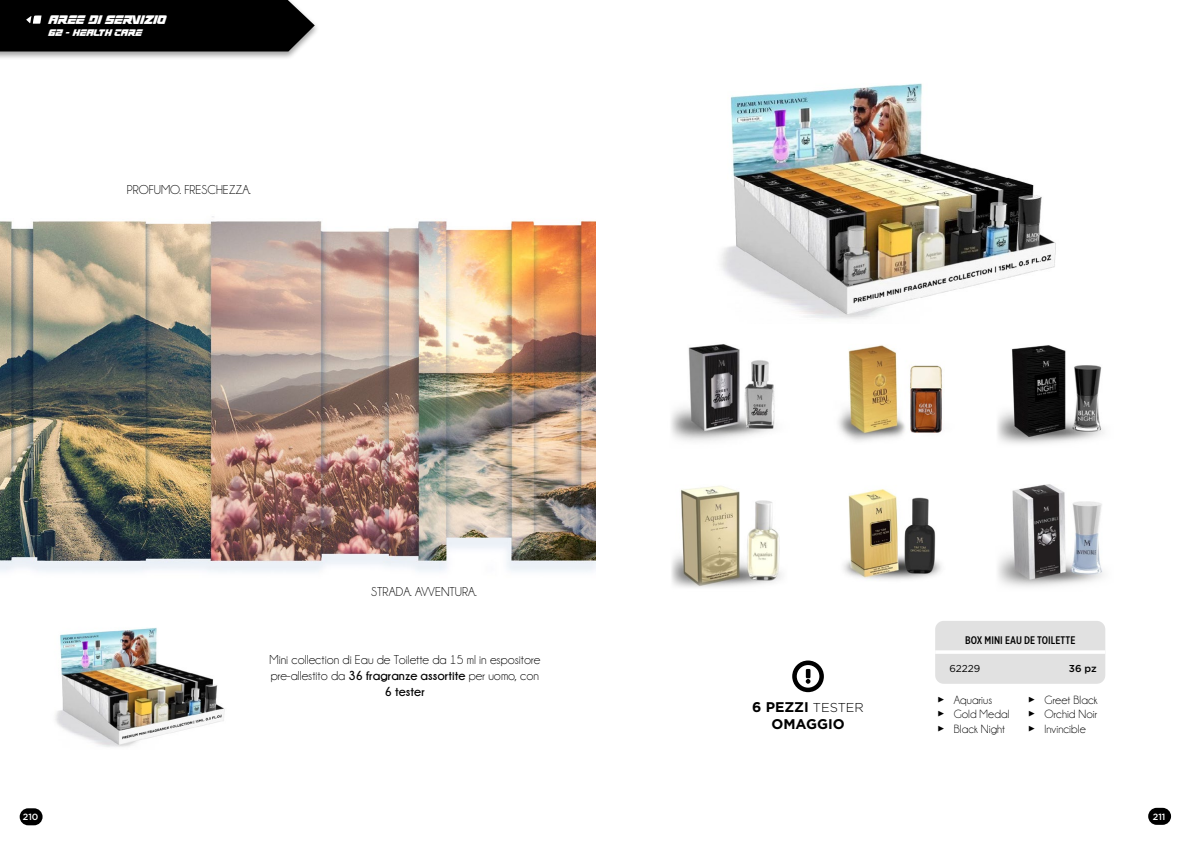
<style>
.page{position:relative;width:1191px;height:842px;background:#fff}
.page>*{position:absolute;margin:0;border:0;box-sizing:border-box;transform-origin:0 0}
.t1{font:700 14px "Gotham";color:#000}
.t2{font:13px/15.6px "Champagne&Limousines";color:#000;text-align:center}
.t3{font:13px "STAR7";letter-spacing:-.02em;color:#fff}
.t4{font:300 12.9px "Gotham";color:#000}
.t5{font:12px/14.4px "Champagne&Limousines";letter-spacing:.005em;color:#000}
.t6{font:500 11px "Gotham X Narrow";letter-spacing:.005em;color:#000}
.t7{font:10px "STAR7";letter-spacing:-.015em;color:#fff}
.t8{font:10px "Gotham";color:#000}
.t9{font:500 10px "Gotham";color:#000}
.t10{font:500 9px "Gotham";color:#fff}
.s1{font-weight:700}
.s2{font-weight:700;font-size:14px}
</style>
<div class="page">
<div style="left:20px;top:808px;width:23px;height:17px;background:#000;border-radius:9px"></div>
<div style="left:1148px;top:808px;width:23px;height:17px;background:#000;border-radius:9px"></div>
<img style="left:671px;top:344px;width:111px;height:244px">
<img style="left:838px;top:345px;width:105px;height:235px">
<img style="left:997px;top:345px;width:107px;height:242px">
<img style="left:720px;top:83px;width:336px;height:236px">
<img style="left:55px;top:627px;width:170px;height:120px">
<div style="left:932px;top:618px;width:176px;height:69px;background:#e1e1e1;border-radius:12px"></div>
<hr style="left:935px;top:650px;width:170px;height:4px;background:#fff">
<div style="left:929px;top:615px;width:182px;height:75px;border:6px solid #fff;border-radius:12px"></div>
<img style="left:0;top:216px;width:595px;height:356px">
<svg style="left:792px;top:660px;width:32px;height:32px"></svg>
<div style="left:0;top:0;width:320px;height:60px;background:#000;opacity:.37"></div>
<div style="left:0;top:0;width:315px;height:51px;background:#000"></div>
<p class="t3" style="left:48px;top:12px;width:119px">AREE DI SERVIZIO</p>
<p class="t7" style="left:48px;top:27px;width:95px">62 - HEALTH CARE</p>
<p class="t2" style="left:127px;top:182px;width:126px">PROFUMO. FRESCHEZZA.</p>
<p class="t2" style="left:371px;top:584px;width:107px">STRADA. AVVENTURA.</p>
<p class="t2" style="left:269px;top:652px;width:272px">Mini collection di Eau de Toilette da 15 ml in espositore pre-allestito da <span class="s1">36 fragranze assortite</span> per uomo, con<br><span class="s1">6 tester</span></p>
<p class="t1" style="left:752px;top:698px;width:33px">6 PEZZ</p>
<p class="t4" style="left:804px;top:699px;width:61px"><span class="s2">I</span> TESTER</p>
<p class="t1" style="left:771px;top:714px;width:73px">OMAGGIO</p>
<p class="t6" style="left:965px;top:634px;width:112px">BOX MINI EAU DE TOILETTE</p>
<p class="t8" style="left:949px;top:662px;width:32px">62229</p>
<p class="t9" style="left:1068px;top:662px;width:29px">36 pz</p>
<p class="t5" style="left:935px;top:693px;width:75px">► Aquarius<br>► Gold Medal ► Black Night</p>
<p class="t5" style="left:1026px;top:693px;width:73px;text-align:justify">► Greet Black ► Orchid Noir ► Invincible</p>
<p class="t10" style="left:23px;top:811px;width:17px">210</p>
<p class="t10" style="left:1152px;top:811px;width:14px">211</p>
</div>
